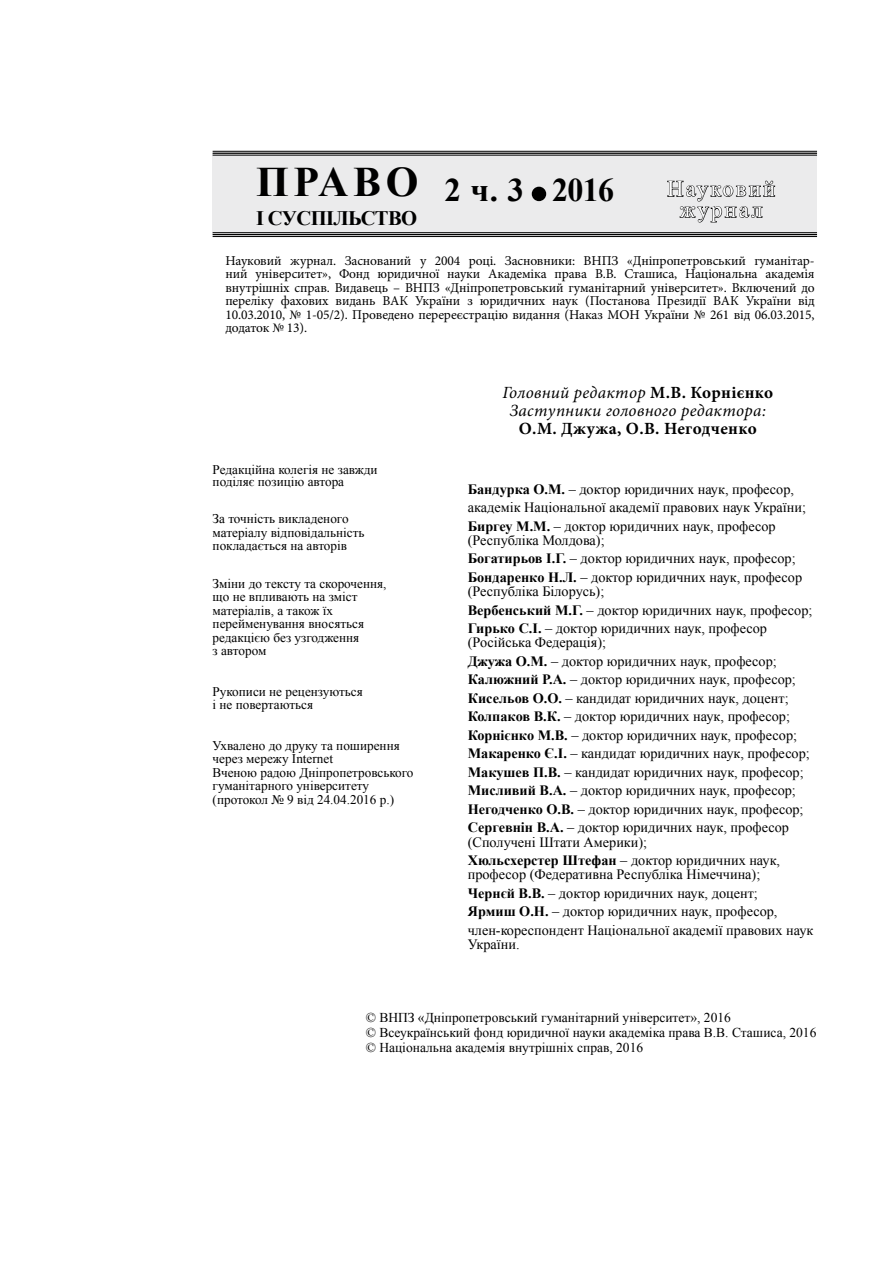
<style>
.page{position:relative;width:893px;height:1263px;background:#fff}
.page>*{position:absolute;margin:0;border:0;box-sizing:border-box;transform-origin:0 0}
.t1{font:700 33px "Times New Roman";color:#000}
.t2{font:22.5px/21px "Times New Roman";letter-spacing:.1em;color:#fff;text-align:center}
.t3{font:700 20.55px "Times New Roman";letter-spacing:-.03em;color:#000}
.t4{font:italic 17.1px/18px "Minion Pro";letter-spacing:.015em;color:#000;text-align:center}
.t5{font:700 17.1px "Minion Pro";letter-spacing:.02em;color:#000}
.t6{font:14.25px/18.5px "Times New Roman";color:#000}
.t7{font:13.5px/13.5px "Minion Pro";letter-spacing:-.01em;color:#000;text-align:justify}
.t8{font:13.5px/15px "Times New Roman";color:#000}
.t9{font:13.2px/13.5px "Times New Roman";color:#000}
.s1{font-weight:700;font-style:normal}
.s2{font-weight:700}
</style>
<div class="page">
<div style="left:213px;top:153px;width:604px;height:82px;background:#ebebec"></div>
<hr style="left:213px;top:151px;width:604px;height:1px;background:#000">
<hr style="left:213px;top:153px;width:604px;height:1px;background:#000">
<hr style="left:213px;top:155px;width:604px;height:1px;background:#000">
<hr style="left:213px;top:232px;width:604px;height:1px;background:#000">
<hr style="left:213px;top:234px;width:604px;height:1px;background:#000">
<hr style="left:213px;top:236px;width:604px;height:1px;background:#000">
<div style="left:532px;top:187px;width:13px;height:13px;background:#000;border-radius:50%"></div>
<div style="left:532px;top:187px;width:14px;height:14px;border:2px solid #000;border-radius:50%"></div>
<svg style="left:667px;top:180px;width:108px;height:43px"></svg>
<h1 class="t1" style="left:256px;top:167px;width:360px"><sup>ПРАВО</sup> 2 ч. 3 2016</h1>
<h3 class="t3" style="left:256px;top:204px;width:163px">І СУСПІЛЬСТВО</h3>
<h2 class="t2" style="left:667px;top:178px;width:109px">Науковий журнал</h2>
<p class="t7" style="left:225px;top:254px;width:591px">Науковий журнал. Заснований у 2004 році. Засновники: ВНПЗ «Дніпропетровський гуманітар&shy;ний університет», Фонд юридичної науки Академіка права В.В. Сташиса, Національна академія внутрішніх справ. Видавець – ВНПЗ «Дніпропетровський гуманітарний університет». Включений до переліку фахових видань ВАК України з юридичних наук (Постанова Президії ВАК України від 10.03.2010, № 1-05/2). Проведено перереєстрацію видання (Наказ МОН України № 261 від 06.03.2015, додаток № 13).</p>
<p class="t9" style="left:213px;top:463px;width:166px;line-height:12px">Редакційна колегія не завжди поділяє позицію автора</p>
<p class="t9" style="left:213px;top:512px;width:154px">За точність викладеного матеріалу відповідальність покладається на авторів</p>
<p class="t9" style="left:213px;top:576px;width:175px">Зміни до тексту та скорочення, що не впливають на зміст матеріалів, а також їх перейменування вносяться редакцією без узгодження<br>з автором</p>
<p class="t9" style="left:213px;top:684px;width:152px">Рукописи не рецензуються і не повертаються</p>
<p class="t9" style="left:213px;top:738px;width:202px">Ухвалено до друку та поширення через мережу Internet<br>Вченою радою Дніпропетровського гуманітарного університету (протокол № 9 від 24.04.2016 р.)</p>
<p class="t4" style="left:502px;top:383px;width:272px">Головний редактор <span class="s1">М.В. Корнієнко<br></span>Заступники головного редактора:</p>
<p class="t5" style="left:519px;top:416px;width:239px">О.М. Джужа, О.В. Негодченко</p>
<p class="t6" style="left:468px;top:479px;width:340px"><span class="s2">Бандурка О.М.</span> – доктор юридичних наук, професор, академік Національної академії правових наук України;<br><span class="s2">Биргеу М.М.</span> – доктор юридичних наук, професор</p>
<p class="t6" style="left:468px;top:531px;width:336px">(Республіка Молдова);<br><span class="s2">Богатирьов І.Г.</span> – доктор юридичних наук, професор;<br><span class="s2">Бондаренко Н.Л.</span> – доктор юридичних наук, професор</p>
<p class="t6" style="left:468px;top:582px;width:346px">(Республіка Білорусь);<br><span class="s2">Вербенський М.Г.</span> – доктор юридичних наук, професор;<br><span class="s2">Гирько С.І.</span> – доктор юридичних наук, професор</p>
<p class="t6" style="left:468px;top:633px;width:344px">(Російська Федерація);<br><span class="s2">Джужа О.М.</span> – доктор юридичних наук, професор; <span class="s2">Калюжний Р.А.</span> – доктор юридичних наук, професор; <span class="s2">Кисельов О.О.</span> – кандидат юридичних наук, доцент; <span class="s2">Колпаков В.К.</span> – доктор юридичних наук, професор; <span class="s2">Корнієнко М.В.</span> – доктор юридичних наук, професор; <span class="s2">Макаренко Є.І.</span> – кандидат юридичних наук, професор; <span class="s2">Макушев П.В.</span> – кандидат юридичних наук, професор; <span class="s2">Мисливий В.А.</span> – доктор юридичних наук, професор; <span class="s2">Негодченко О.В.</span> – доктор юридичних наук, професор; <span class="s2">Сергевнін В.А.</span> – доктор юридичних наук, професор</p>
<p class="t6" style="left:468px;top:832px;width:314px">(Сполучені Штати Америки);<br><span class="s2">Хюльсхерстер Штефан</span> – доктор юридичних наук,</p>
<p class="t6" style="left:468px;top:865px;width:347px">професор (Федеративна Республіка Німеччина);<br><span class="s2">Чернєй В.В.</span> – доктор юридичних наук, доцент;<br><span class="s2">Ярмиш О.Н.</span> – доктор юридичних наук, професор, член-кореспондент Національної академії правових наук</p>
<p class="t6" style="left:468px;top:935px;width:53px">України.</p>
<p class="t8" style="left:366px;top:1010px;width:452px">© ВНПЗ «Дніпропетровський гуманітарний університет», 2016<br>© Всеукраїнський фонд юридичної науки академіка права В.В. Сташиса, 2016 © Національна академія внутрішніх справ, 2016</p>
</div>
